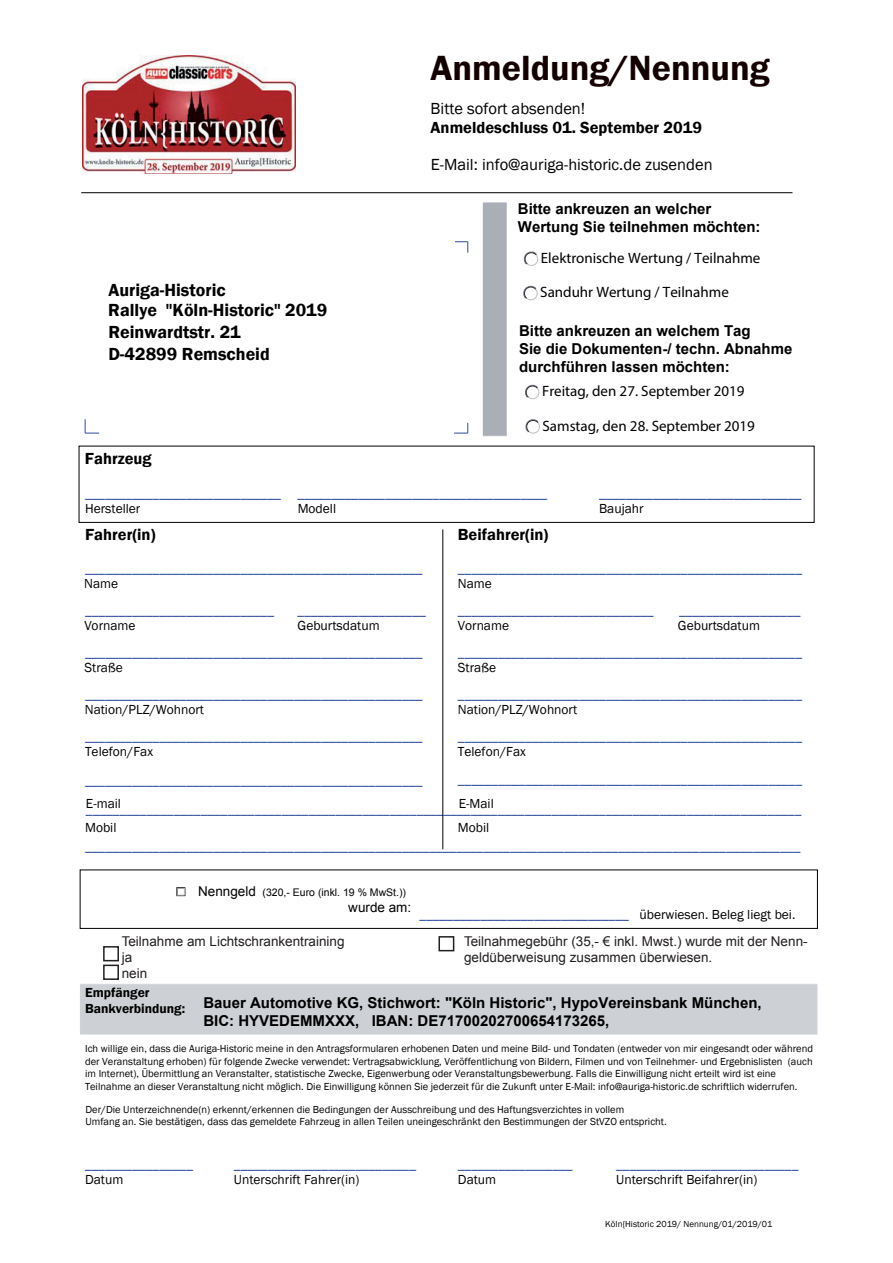
<style>
.page{position:relative;width:893px;height:1263px;background:#fff}
.page>*{position:absolute;margin:0;border:0;box-sizing:border-box;transform-origin:0 0}
.t1{font:600 36px "Franklin Gothic";color:#140000}
.t2{font:600 18px/21.1px "Franklin Gothic";color:#000}
.t3{font:600 16.5px "Franklin Gothic";color:#000}
.t4{font:16.5px "Franklin Gothic";color:#000}
.t5{font:700 15px/18px "Arial";color:#000}
.t6{font:15px "Myriad Pro";color:#000}
.t7{font:13.5px "Franklin Gothic";color:#2c4c9f}
.t8{font:13.5px "Franklin Gothic";color:#000}
.t9{font:13.5px/16.2px "Arial";color:#231f20}
.t10{font:600 13.5px "Franklin Gothic";color:#000}
.t11{font:13.5px "Arial";color:#000}
.t12{font:10.5px/12.6px "Franklin Gothic";color:#000}
.t13{font:10.5px "Arial";color:#000}
.t14{font:9px "Franklin Gothic";color:#000}
.s1{font-size:13.5px}
</style>
<div class="page">
<div style="left:80px;top:869px;width:738px;height:60px;border:1px solid #000"></div>
<div style="left:80px;top:984px;width:738px;height:51px;background:#cdd0d4"></div>
<div style="left:79px;top:983px;width:739px;height:52px;border:1px solid #fff"></div>
<svg style="left:455px;top:241px;width:13px;height:12px"></svg>
<svg style="left:85px;top:419px;width:14px;height:15px"></svg>
<svg style="left:454px;top:423px;width:14px;height:11px"></svg>
<img style="left:82px;top:56px;width:213px;height:117px">
<svg style="left:523px;top:251px;width:16px;height:15px"></svg>
<svg style="left:523px;top:286px;width:15px;height:15px"></svg>
<svg style="left:525px;top:385px;width:15px;height:15px"></svg>
<svg style="left:525px;top:419px;width:15px;height:15px"></svg>
<svg style="left:78px;top:445px;width:737px;height:405px"></svg>
<svg style="left:176px;top:887px;width:9px;height:9px"></svg>
<hr style="left:82px;top:192px;width:710px;height:1px;background:#000">
<div style="left:482px;top:202px;width:25px;height:234px;background:#aaafb7"></div>
<div style="left:482px;top:202px;width:26px;height:235px;border:1px solid #fff"></div>
<div style="left:438px;top:936px;width:16px;height:15px;border:2px solid #231f20"></div>
<div style="left:103px;top:946px;width:16px;height:15px;border:2px solid #231f20"></div>
<div style="left:103px;top:964px;width:16px;height:16px;border:2px solid #231f20"></div>
<h1 class="t1" style="left:431px;top:46px;width:341px">Anmeldung/Nennung</h1>
<p class="t4" style="left:431px;top:98px;width:156px">Bitte sofort absenden!</p>
<p class="t3" style="left:431px;top:118px;width:273px">Anmeldeschluss 01. September 2019</p>
<p class="t4" style="left:431px;top:154px;width:283px">E-Mail: info@auriga-historic.de zusenden</p>
<h2 class="t2" style="left:108px;top:280px;width:221px">Auriga-Historic<br>Rallye "Köln-Historic" 2019<br>Reinwardtstr. 21<br>D-42899 Remscheid</h2>
<p class="t5" style="left:518px;top:200px;width:244px">Bitte ankreuzen an welcher<br>Wertung Sie teilnehmen möchten:</p>
<p class="t6" style="left:541px;top:249px;width:221px">Elektronische Wertung / Teilnahme</p>
<p class="t6" style="left:540px;top:283px;width:190px">Sanduhr Wertung / Teilnahme</p>
<p class="t5" style="left:519px;top:322px;width:275px">Bitte ankreuzen an welchem Tag<br>Sie die Dokumenten-/ techn. Abnahme durchführen lassen möchten:</p>
<p class="t6" style="left:542px;top:382px;width:204px">Freitag, den 27. September 2019</p>
<p class="t6" style="left:543px;top:416px;width:214px">Samstag, den 28. September 2019</p>
<p class="t3" style="left:85px;top:449px;width:68px">Fahrzeug</p>
<p class="t7" style="left:85px;top:485px;width:464px">_____________________________ _____________________________________</p>
<p class="t7" style="left:599px;top:485px;width:204px">______________________________</p>
<p class="t8" style="left:85px;top:500px;width:57px">Hersteller</p>
<p class="t8" style="left:298px;top:500px;width:40px">Modell</p>
<p class="t8" style="left:599px;top:500px;width:46px">Baujahr</p>
<p class="t3" style="left:85px;top:524px;width:72px">Fahrer(in)</p>
<p class="t3" style="left:458px;top:524px;width:92px">Beifahrer(in)</p>
<p class="t7" style="left:85px;top:560px;width:339px">__________________________________________________</p>
<p class="t7" style="left:458px;top:560px;width:346px">___________________________________________________</p>
<p class="t8" style="left:84px;top:575px;width:36px">Name</p>
<p class="t8" style="left:458px;top:575px;width:36px">Name</p>
<p class="t7" style="left:85px;top:602px;width:190px">____________________________</p>
<p class="t7" style="left:298px;top:602px;width:130px">___________________</p>
<p class="t7" style="left:458px;top:602px;width:197px">_____________________________</p>
<p class="t7" style="left:679px;top:602px;width:123px">__________________</p>
<p class="t8" style="left:84px;top:617px;width:53px">Vorname</p>
<p class="t8" style="left:298px;top:617px;width:84px">Geburtsdatum</p>
<p class="t8" style="left:458px;top:617px;width:53px">Vorname</p>
<p class="t8" style="left:678px;top:617px;width:84px">Geburtsdatum</p>
<p class="t7" style="left:85px;top:644px;width:339px">__________________________________________________</p>
<p class="t7" style="left:458px;top:644px;width:346px">___________________________________________________</p>
<p class="t8" style="left:85px;top:659px;width:40px">Straße</p>
<p class="t8" style="left:458px;top:659px;width:40px">Straße</p>
<p class="t7" style="left:85px;top:686px;width:339px">__________________________________________________</p>
<p class="t7" style="left:458px;top:686px;width:346px">___________________________________________________</p>
<p class="t8" style="left:85px;top:701px;width:121px">Nation/PLZ/Wohnort</p>
<p class="t8" style="left:458px;top:701px;width:121px">Nation/PLZ/Wohnort</p>
<p class="t7" style="left:85px;top:728px;width:339px">__________________________________________________</p>
<p class="t7" style="left:458px;top:728px;width:346px">___________________________________________________</p>
<p class="t8" style="left:85px;top:743px;width:69px">Telefon/Fax</p>
<p class="t8" style="left:458px;top:743px;width:69px">Telefon/Fax</p>
<p class="t7" style="left:85px;top:772px;width:339px">__________________________________________________</p>
<p class="t7" style="left:458px;top:771px;width:346px">___________________________________________________</p>
<p class="t8" style="left:86px;top:795px;width:37px">E-mail</p>
<p class="t8" style="left:459px;top:795px;width:37px">E-Mail</p>
<p class="t7" style="left:86px;top:801px;width:717px">__________________________________________________________________________________________________________</p>
<p class="t8" style="left:85px;top:819px;width:33px">Mobil</p>
<p class="t8" style="left:458px;top:819px;width:33px">Mobil</p>
<p class="t7" style="left:85px;top:838px;width:717px">__________________________________________________________________________________________________________</p>
<p class="t13" style="left:198px;top:885px;width:209px"><span class="s1">Nenngeld</span> (320,- Euro (inkl. 19 % MwSt.))</p>
<p class="t11" style="left:348px;top:898px;width:65px">wurde am:</p>
<p class="t8" style="left:639px;top:906px;width:157px">überwiesen. Beleg liegt bei.</p>
<p class="t7" style="left:420px;top:906px;width:211px">_______________________________</p>
<p class="t9" style="left:122px;top:933px;width:224px">Teilnahme am Lichtschrankentraining ja<br>nein</p>
<p class="t9" style="left:464px;top:933px;width:345px">Teilnahmegebühr (35,- € inkl. Mwst.) wurde mit der Nenn&shy;geldüberweisung zusammen überwiesen.</p>
<p class="t10" style="left:85px;top:984px;width:66px">Empfänger</p>
<p class="t5" style="left:203px;top:994px;width:560px;text-indent:-118px"><sub>Bankverbindung:</sub> Bauer Automotive KG, Stichwort: "Köln Historic", HypoVereinsbank München,<br>BIC: HYVEDEMMXXX, IBAN: DE71700202700654173265,</p>
<p class="t12" style="left:85px;top:1042px;width:729px">Ich willige ein, dass die Auriga-Historic meine in den Antragsformularen erhobenen Daten und meine Bild- und Tondaten (entweder von mir eingesandt oder während der Veranstaltung erhoben) für folgende Zwecke verwendet: Vertragsabwicklung, Veröffentlichung von Bildern, Filmen und von Teilnehmer- und Ergebnislisten (auch im Internet), Übermittlung an Veranstalter, statistische Zwecke, Eigenwerbung oder Veranstaltungsbewerbung. Falls die Einwilligung nicht erteilt wird ist eine Teilnahme an dieser Veranstaltung nicht möglich. Die Einwilligung können Sie jederzeit für die Zukunft unter E-Mail: info@auriga-historic.de schriftlich widerrufen.</p>
<p class="t12" style="left:86px;top:1103px;width:583px">Der/Die Unterzeichnende(n) erkennt/erkennen die Bedingungen der Ausschreibung und des Haftungsverzichtes in vollem<br>Umfang an. Sie bestätigen, dass das gemeldete Fahrzeug in allen Teilen uneingeschränkt den Bestimmungen der StVZO entspricht.</p>
<p class="t7" style="left:85px;top:1156px;width:109px">________________</p>
<p class="t7" style="left:234px;top:1156px;width:184px">___________________________</p>
<p class="t7" style="left:458px;top:1156px;width:116px">_________________</p>
<p class="t7" style="left:616px;top:1156px;width:184px">___________________________</p>
<p class="t8" style="left:85px;top:1171px;width:40px">Datum</p>
<p class="t8" style="left:234px;top:1171px;width:127px">Unterschrift Fahrer(in)</p>
<p class="t8" style="left:458px;top:1171px;width:40px">Datum</p>
<p class="t8" style="left:616px;top:1171px;width:143px">Unterschrift Beifahrer(in)</p>
<p class="t14" style="left:605px;top:1218px;width:169px">Köln{Historic 2019/ Nennung/01/2019/01</p>
</div>
